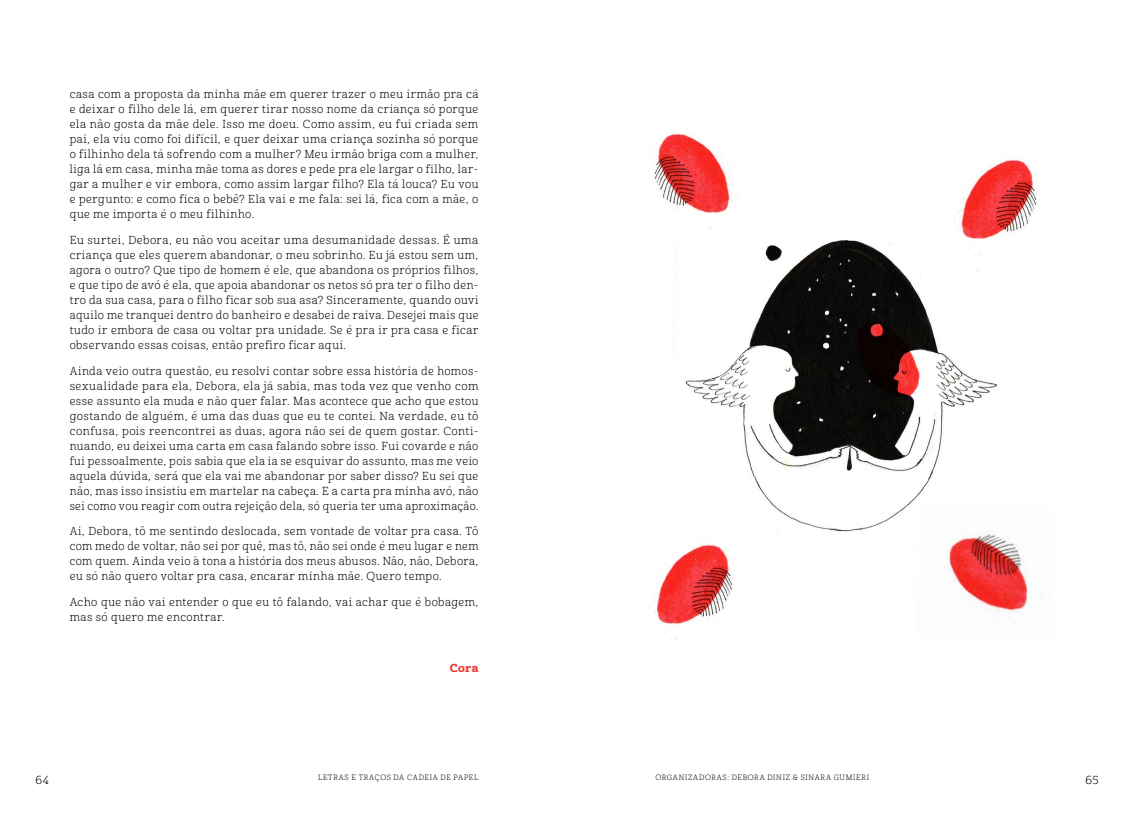
<style>
.page{position:relative;width:1134px;height:815px;background:#fff}
.page>*{position:absolute;margin:0;border:0;box-sizing:border-box;transform-origin:0 0}
.t1{font:11.25px/15px "Cabrito Nor Boo";letter-spacing:.045em;color:#000;text-align:justify}
.t2{font:11.25px "Cabrito Nor Ex B";color:#ef3834}
.t3{font:7.5px "Cabrito Nor Boo";letter-spacing:.09em;color:#000}
</style>
<div class="page">
<img style="left:673px;top:239px;width:325px;height:293px">
<img style="left:654px;top:133px;width:83px;height:96px">
<img style="left:933px;top:159px;width:104px;height:106px">
<img style="left:649px;top:513px;width:110px;height:127px">
<img style="left:915px;top:506px;width:136px;height:111px">
<p class="t1" style="left:70px;top:87px;width:410px">casa com a proposta da minha mãe em querer trazer o meu irmão pra cá e deixar o filho dele lá, em querer tirar nosso nome da criança só porque ela não gosta da mãe dele. Isso me doeu. Como assim, eu fui criada sem pai, ela viu como foi difícil, e quer deixar uma criança sozinha só porque o filhinho dela tá sofrendo com a mulher? Meu irmão briga com a mulher, liga lá em casa, minha mãe toma as dores e pede pra ele largar o filho, lar&shy;gar a mulher e vir embora, como assim largar filho? Ela tá louca? Eu vou e pergunto: e como fica o bebê? Ela vai e me fala: sei lá, fica com a mãe, o que me importa é o meu filhinho.</p>
<p class="t1" style="left:70px;top:233px;width:410px">Eu surtei, Debora, eu não vou aceitar uma desumanidade dessas. É uma criança que eles querem abandonar, o meu sobrinho. Eu já estou sem um, agora o outro? Que tipo de homem é ele, que abandona os próprios filhos, e que tipo de avó é ela, que apoia abandonar os netos só pra ter o filho den&shy;tro da sua casa, para o filho ficar sob sua asa? Sinceramente, quando ouvi aquilo me tranquei dentro do banheiro e desabei de raiva. Desejei mais que tudo ir embora de casa ou voltar pra unidade. Se é pra ir pra casa e ficar observando essas coisas, então prefiro ficar aqui.</p>
<p class="t1" style="left:70px;top:363px;width:410px">Ainda veio outra questão, eu resolvi contar sobre essa história de homos&shy;sexualidade para ela, Debora, ela já sabia, mas toda vez que venho com esse assunto ela muda e não quer falar. Mas acontece que acho que estou gostando de alguém, é uma das duas que eu te contei. Na verdade, eu tô confusa, pois reencontrei as duas, agora não sei de quem gostar. Conti&shy;nuando, eu deixei uma carta em casa falando sobre isso. Fui covarde e não fui pessoalmente, pois sabia que ela ia se esquivar do assunto, mas me veio aquela dúvida, será que ela vai me abandonar por saber disso? Eu sei que não, mas isso insistiu em martelar na cabeça. E a carta pra minha avó, não sei como vou reagir com outra rejeição dela, só queria ter uma aproximação.</p>
<p class="t1" style="left:70px;top:524px;width:410px">Ai, Debora, tô me sentindo deslocada, sem vontade de voltar pra casa. Tô com medo de voltar, não sei por quê, mas tô, não sei onde é meu lugar e nem com quem. Ainda veio à tona a história dos meus abusos. Não, não, Debora, eu só não quero voltar pra casa, encarar minha mãe. Quero tempo.</p>
<p class="t1" style="left:70px;top:595px;width:410px">Acho que não vai entender o que eu tô falando, vai achar que é bobagem, mas só quero me encontrar.</p>
<p class="t2" style="left:450px;top:661px;width:30px">Cora</p>
<p class="t1" style="left:35px;top:773px;width:15px">64</p>
<p class="t3" style="left:318px;top:773px;width:162px">LETRAS E TRAÇOS DA CADEIA DE PAPEL</p>
<p class="t3" style="left:656px;top:773px;width:215px">ORGANIZADORAS: DEBORA DINIZ &amp; SINARA GUMIERI</p>
<p class="t1" style="left:1085px;top:773px;width:14px">65</p>
</div>
